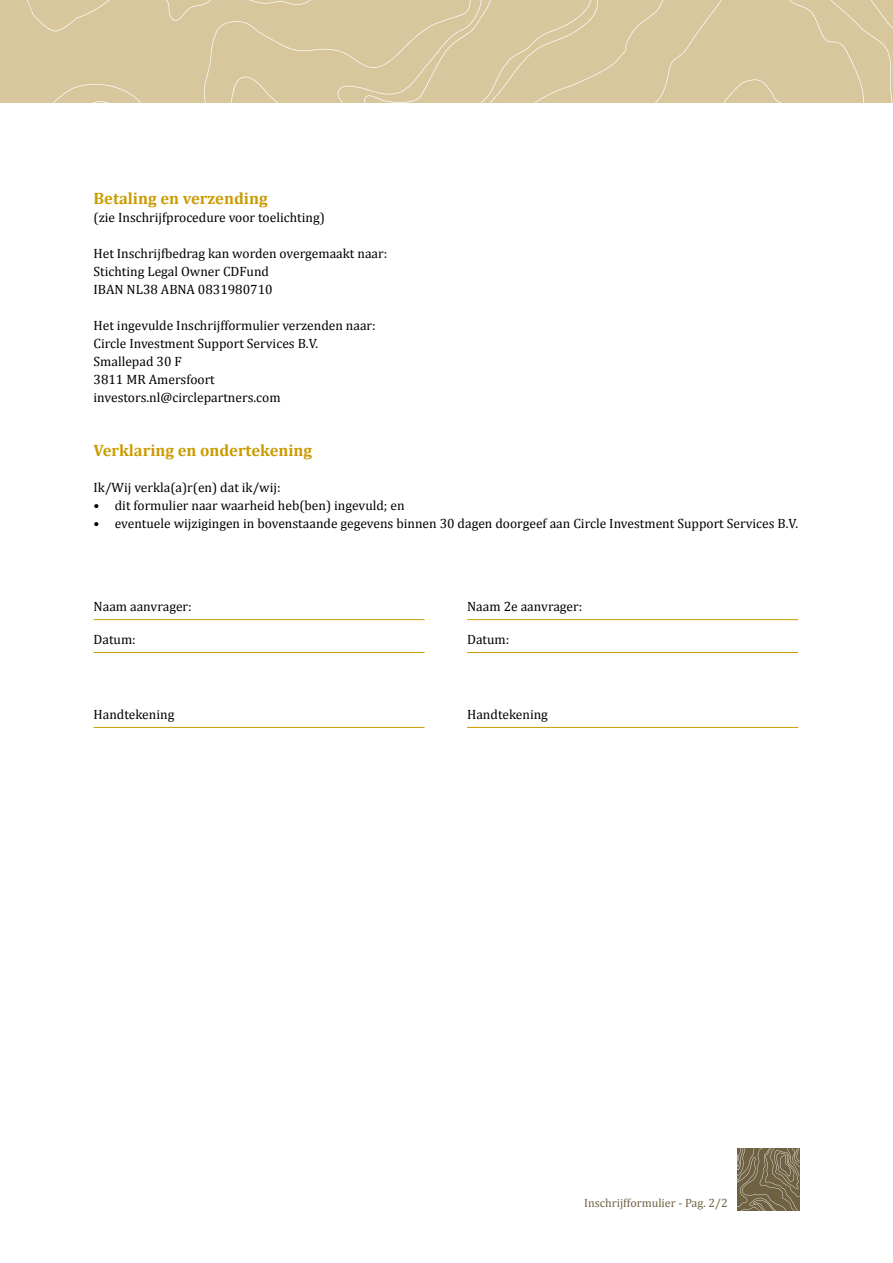
<style>
.page{position:relative;width:893px;height:1263px;background:#fff}
.page>*{position:absolute;margin:0;border:0;box-sizing:border-box;transform-origin:0 0}
.t1{font:700 16.5px "Cambria";color:#ca9b00}
.t2{font:13.5px/18px "Cambria";color:#000}
.t3{font:12px "Cambria";color:#6f6243}
</style>
<div class="page">
<hr style="left:94px;top:619px;width:331px;height:1px;background:#ca9b00">
<hr style="left:94px;top:652px;width:331px;height:1px;background:#ca9b00">
<hr style="left:94px;top:727px;width:331px;height:1px;background:#ca9b00">
<hr style="left:467px;top:619px;width:331px;height:1px;background:#ca9b00">
<hr style="left:467px;top:652px;width:331px;height:1px;background:#ca9b00">
<hr style="left:467px;top:727px;width:331px;height:1px;background:#ca9b00">
<div style="left:819px;top:0;width:74px;height:102px;background:#d8c69d"></div>
<div style="left:0;top:0;width:819px;height:102px;background:#d8c69d"></div>
<svg style="left:738px;top:1148px;width:61px;height:63px;background:#7d7155"></svg>
<p class="t1" style="left:94px;top:187px;width:176px">Betaling en verzending</p>
<p class="t2" style="left:94px;top:209px;width:233px">(zie Inschrijfprocedure voor toelichting)</p>
<p class="t2" style="left:94px;top:245px;width:295px">Het Inschrijfbedrag kan worden overgemaakt naar:<br>Stichting Legal Owner CDFund<br>IBAN NL38 ABNA 0831980710</p>
<p class="t2" style="left:94px;top:317px;width:284px">Het ingevulde Inschrijfformulier verzenden naar:<br>Circle Investment Support Services B.V.<br>Smallepad 30 F<br>3811 MR Amersfoort investors.nl@circlepartners.com</p>
<p class="t1" style="left:94px;top:439px;width:220px">Verklaring en ondertekening</p>
<p class="t2" style="left:94px;top:479px;width:189px">Ik/Wij verkla(a)r(en) dat ik/wij:</p>
<p class="t2" style="left:94px;top:497px;width:313px">• dit formulier naar waarheid heb(ben) ingevuld; en</p>
<p class="t2" style="left:94px;top:515px;width:706px">• eventuele wijzigingen in bovenstaande gegevens binnen 30 dagen doorgeef aan Circle Investment Support Services B.V.</p>
<p class="t2" style="left:94px;top:597px;width:100px">Naam aanvrager:</p>
<p class="t2" style="left:94px;top:630px;width:44px">Datum:</p>
<p class="t2" style="left:94px;top:705px;width:82px">Handtekening</p>
<p class="t2" style="left:467px;top:597px;width:117px">Naam 2e aanvrager:</p>
<p class="t2" style="left:467px;top:630px;width:44px">Datum:</p>
<p class="t2" style="left:467px;top:705px;width:82px">Handtekening</p>
<p class="t3" style="left:584px;top:1196px;width:145px">Inschrijfformulier - Pag. 2/2</p>
</div>
